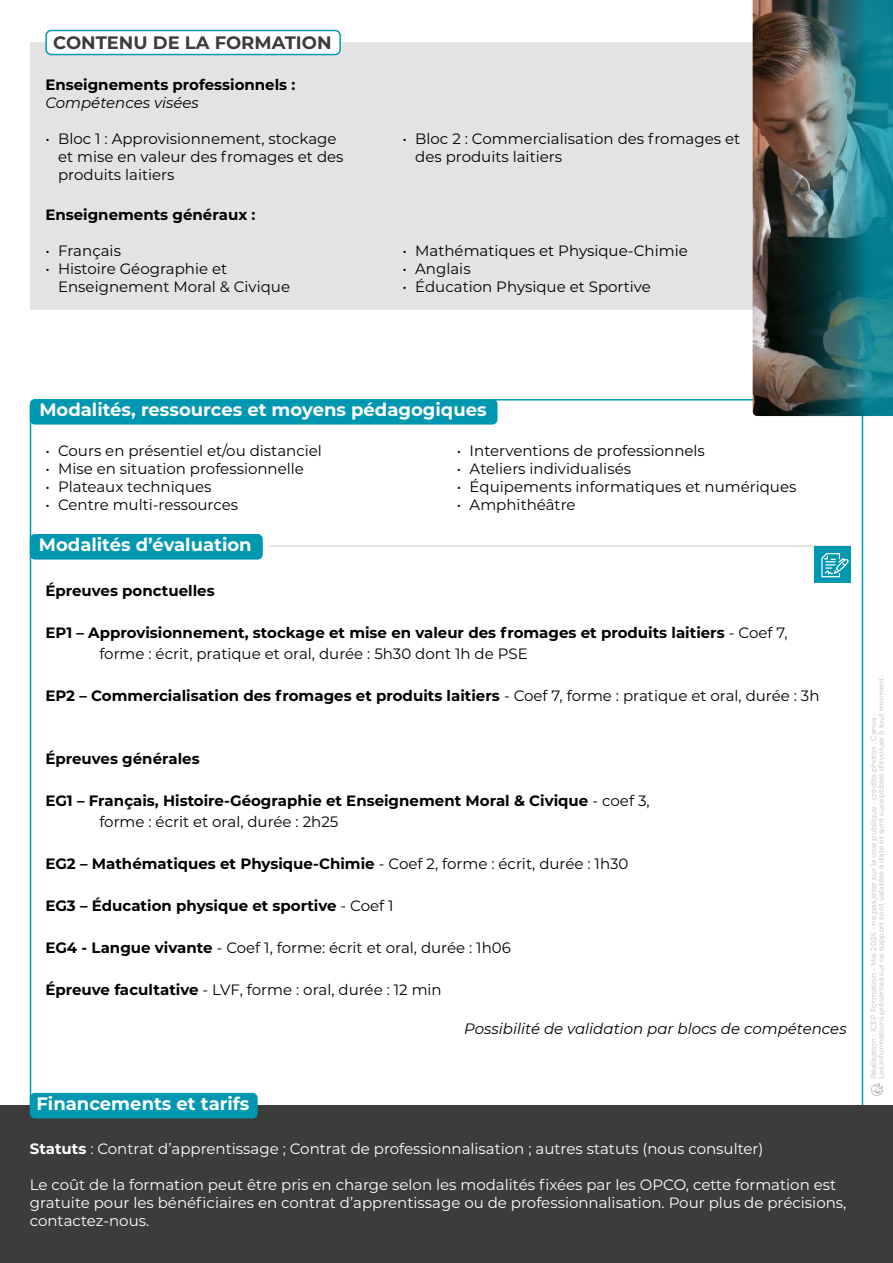
<style>
.page{position:relative;width:893px;height:1263px;background:#fff}
.page>*{position:absolute;margin:0;border:0;box-sizing:border-box;transform-origin:0 0}
.t1{font:700 18px "Montserrat";color:#fff}
.t2{font:700 18px "Montserrat";color:#3c3c3b}
.t3{font:15px/18px "Montserrat";color:#000}
.t4{font:700 15px/21px "Montserrat";color:#000}
.t5{font:15px/18px "Montserrat";color:#fff}
.t6{font:italic 15px "Montserrat";color:#000}
.t7{font:7.5px/7.5px "Montserrat";color:#bcbcbc}
.s1{font-weight:400}
.s2{font-weight:700}
</style>
<div class="page">
<div style="left:30px;top:534px;width:233px;height:25px;background:#0098b0;border-radius:5px"></div>
<div style="left:30px;top:399px;width:467px;height:25px;background:#0098b0;border-radius:5px"></div>
<div style="left:0;top:1106px;width:893px;height:157px;background:#3c3c3b"></div>
<div style="left:30px;top:43px;width:833px;height:267px;background:#e3e3e3"></div>
<img style="left:753px;top:0;width:8px;height:416px">
<img style="left:761px;top:0;width:132px;height:416px">
<hr style="left:270px;top:545px;width:580px;height:2px;background:#000">
<div style="left:46px;top:31px;width:294px;height:24px;background:#fff;border-radius:5px"></div>
<div style="left:45px;top:30px;width:296px;height:25px;border:2px solid #0098b0;border-radius:5px"></div>
<div style="left:814px;top:547px;width:36px;height:36px;background:#0098b0"></div>
<svg style="left:821px;top:553px;width:28px;height:25px"></svg>
<div style="left:30px;top:1093px;width:228px;height:25px;background:#0098b0;border-radius:5px"></div>
<svg style="left:871px;top:1083px;width:13px;height:13px"></svg>
<p class="t2" style="left:53px;top:29px;width:280px">CONTENU DE LA FORMATION</p>
<p class="t4" style="left:45px;top:73px;width:252px">Enseignements professionnels :</p>
<p class="t6" style="left:45px;top:92px;width:155px">Compétences visées</p>
<p class="t3" style="left:58px;top:129px;width:287px;text-indent:-13px">• Bloc 1 : Approvisionnement, stockage et mise en valeur des fromages et des produits laitiers</p>
<p class="t3" style="left:415px;top:129px;width:327px;text-indent:-13px">• Bloc 2 : Commercialisation des fromages et des produits laitiers</p>
<p class="t4" style="left:45px;top:203px;width:212px">Enseignements généraux :</p>
<p class="t3" style="left:45px;top:241px;width:77px">• Français</p>
<p class="t3" style="left:58px;top:259px;width:234px;text-indent:-13px">• Histoire Géographie et<br>Enseignement Moral &amp; Civique</p>
<p class="t3" style="left:402px;top:241px;width:287px">• Mathématiques et Physique-Chimie</p>
<p class="t3" style="left:402px;top:259px;width:70px">• Anglais</p>
<p class="t3" style="left:402px;top:277px;width:250px">• Éducation Physique et Sportive</p>
<p class="t1" style="left:39px;top:397px;width:449px">Modalités, ressources et moyens pédagogiques</p>
<p class="t3" style="left:45px;top:442px;width:278px">• Cours en présentiel et/ou distanciel</p>
<p class="t3" style="left:45px;top:460px;width:260px">• Mise en situation professionnelle</p>
<p class="t3" style="left:45px;top:478px;width:168px">• Plateaux techniques</p>
<p class="t3" style="left:45px;top:496px;width:194px">• Centre multi-ressources</p>
<p class="t3" style="left:457px;top:442px;width:250px">• Interventions de professionnels</p>
<p class="t3" style="left:457px;top:460px;width:176px">• Ateliers individualisés</p>
<p class="t3" style="left:457px;top:478px;width:341px">• Équipements informatiques et numériques</p>
<p class="t3" style="left:457px;top:496px;width:120px">• Amphithéâtre</p>
<p class="t1" style="left:39px;top:532px;width:214px">Modalités d’évaluation</p>
<p class="t4" style="left:45px;top:580px;width:171px">Épreuves ponctuelles</p>
<p class="t4" style="left:99px;top:622px;width:690px;text-indent:-54px">EP1 – Approvisionnement, stockage et mise en valeur des fromages et produits laitiers <span class="s1">- Coef 7, forme : écrit, pratique et oral, durée : 5h30 dont 1h de PSE</span></p>
<p class="t4" style="left:45px;top:685px;width:776px">EP2 – Commercialisation des fromages et produits laitiers <span class="s1">- Coef 7, forme : pratique et oral, durée : 3h</span></p>
<p class="t4" style="left:45px;top:748px;width:156px">Épreuves générales</p>
<p class="t4" style="left:99px;top:790px;width:552px;text-indent:-54px">EG1 – Français, Histoire-Géographie et Enseignement Moral &amp; Civique <span class="s1">- coef 3, forme : écrit et oral, durée : 2h25</span></p>
<p class="t4" style="left:45px;top:853px;width:585px">EG2 – Mathématiques et Physique-Chimie <span class="s1">- Coef 2, forme : écrit, durée : 1h30</span></p>
<p class="t4" style="left:45px;top:895px;width:350px">EG3 – Éducation physique et sportive <span class="s1">- Coef 1</span></p>
<p class="t3" style="left:45px;top:938px;width:467px"><span class="s2">EG4 - Langue vivante</span> - Coef 1, forme: écrit et oral, durée : 1h06</p>
<p class="t3" style="left:45px;top:980px;width:398px"><span class="s2">Épreuve facultative</span> - LVF, forme : oral, durée : 12 min</p>
<p class="t6" style="left:464px;top:1018px;width:384px">Possibilité de validation par blocs de compétences</p>
<p class="t1" style="left:37px;top:1091px;width:214px">Financements et tarifs</p>
<p class="t5" style="left:30px;top:1139px;width:735px"><span class="s2">Statuts</span> : Contrat d’apprentissage ; Contrat de professionnalisation ; autres statuts (nous consulter)</p>
<p class="t5" style="left:30px;top:1175px;width:818px">Le coût de la formation peut être pris en charge selon les modalités fixées par les OPCO, cette formation est gratuite pour les bénéficiaires en contrat d’apprentissage ou de professionnalisation. Pour plus de précisions, contactez-nous.</p>
<p class="t7" style="left:869px;top:1079px;width:405px;rotate:-90deg">Réalisation : ICEP Formation - Mai 2024 - ne pas jeter sur la voie publique - crédits photos : Canva -<br>Les informations présentes sur ce support sont valables à date et sont suceptibles d’évoluer à tout moment.</p>
</div>
